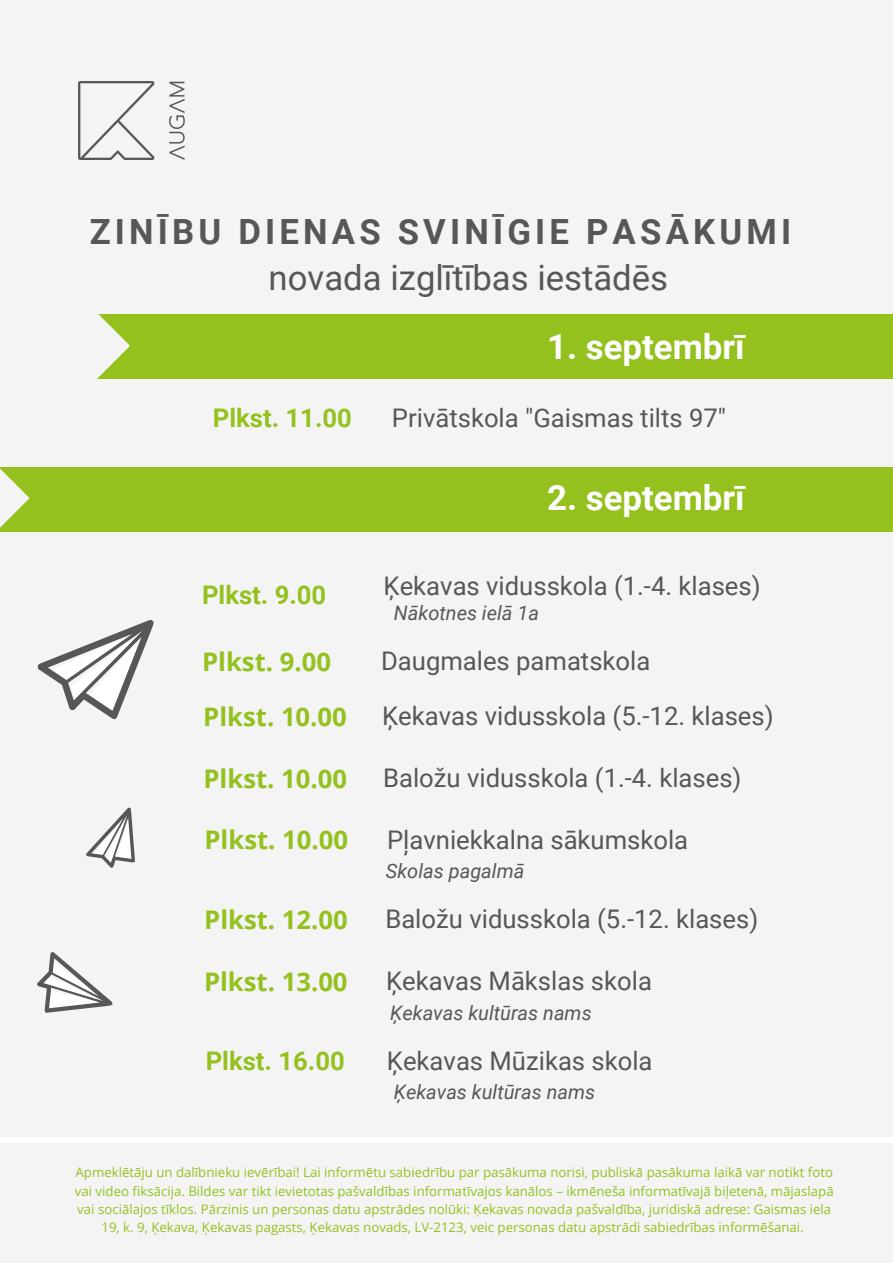
<style>
.page{position:relative;width:893px;height:1263px;background:#f4f4f4}
.page>*{position:absolute;margin:0;border:0;box-sizing:border-box;transform-origin:0 0}
.t1{font:700 34.72px "Roboto";letter-spacing:.12em;color:#575757}
.t2{font:34.72px "Roboto";color:#575757}
.t3{font:700 34.72px "Roboto";color:#fff}
.t4{font:25.65px "Roboto";color:#575757}
.t5{font:700 25.65px "Open Sans";color:#95c11f}
.t6{font:700 25.65px "Roboto";color:#95c11f}
.t7{font:italic 19.95px "Roboto";color:#575757}
.t8{font:13.27px/18px "Open Sans";color:#95c11f;text-align:center}
</style>
<div class="page">
<div style="left:0;top:315px;width:893px;height:64px;background:#95c11f"></div>
<div style="left:0;top:467px;width:893px;height:64px;background:#95c11f"></div>
<div style="left:0;top:1137px;width:893px;height:5px;background:#fff"></div>
<svg style="left:37px;top:620px;width:117px;height:99px"></svg>
<svg style="left:86px;top:807px;width:49px;height:61px"></svg>
<svg style="left:37px;top:952px;width:76px;height:61px"></svg>
<svg style="left:0;top:314px;width:130px;height:218px"></svg>
<img style="left:78px;top:81px;width:107px;height:79px">
<h1 class="t1" style="left:90px;top:211px;width:703px">ZINĪBU DIENAS SVINĪGIE PASĀKUMI</h1>
<h1 class="t2" style="left:269px;top:258px;width:401px">novada izglītības iestādēs</h1>
<h1 class="t3" style="left:547px;top:327px;width:199px">1. septembrī</h1>
<h2 class="t6" style="left:213px;top:403px;width:141px">Plkst. 11.00</h2>
<h2 class="t4" style="left:392px;top:403px;width:336px">Privātskola "Gaismas tilts 97"</h2>
<h1 class="t3" style="left:547px;top:477px;width:199px">2. septembrī</h1>
<h2 class="t6" style="left:202px;top:580px;width:126px">Plkst. 9.00</h2>
<h2 class="t4" style="left:384px;top:571px;width:378px">Ķekavas vidusskola (1.-4. klases)</h2>
<h3 class="t7" style="left:394px;top:601px;width:147px">Nākotnes ielā 1a</h3>
<h2 class="t5" style="left:202px;top:643px;width:130px">Plkst. 9.00</h2>
<h2 class="t4" style="left:381px;top:646px;width:271px">Daugmales pamatskola</h2>
<h2 class="t5" style="left:203px;top:699px;width:145px">Plkst. 10.00</h2>
<h2 class="t4" style="left:382px;top:701px;width:393px">Ķekavas vidusskola (5.-12. klases)</h2>
<h2 class="t5" style="left:203px;top:761px;width:145px">Plkst. 10.00</h2>
<h2 class="t4" style="left:383px;top:763px;width:360px">Baložu vidusskola (1.-4. klases)</h2>
<h2 class="t5" style="left:204px;top:821px;width:145px">Plkst. 10.00</h2>
<h2 class="t4" style="left:387px;top:825px;width:303px">Pļavniekkalna sākumskola</h2>
<h3 class="t7" style="left:386px;top:859px;width:140px">Skolas pagalmā</h3>
<h2 class="t5" style="left:204px;top:901px;width:145px">Plkst. 12.00</h2>
<h2 class="t4" style="left:385px;top:904px;width:374px">Baložu vidusskola (5.-12. klases)</h2>
<h2 class="t5" style="left:204px;top:964px;width:145px">Plkst. 13.00</h2>
<h2 class="t4" style="left:386px;top:966px;width:267px">Ķekavas Mākslas skola</h2>
<h3 class="t7" style="left:390px;top:1001px;width:203px">Ķekavas kultūras nams</h3>
<h2 class="t6" style="left:206px;top:1046px;width:140px">Plkst. 16.00</h2>
<h2 class="t4" style="left:387px;top:1046px;width:267px">Ķekavas Mūzikas skola</h2>
<h3 class="t7" style="left:394px;top:1081px;width:203px">Ķekavas kultūras nams</h3>
<p class="t8" style="left:75px;top:1163px;width:760px">Apmeklētāju un dalībnieku ievērībai! Lai informētu sabiedrību par pasākuma norisi, publiskā pasākuma laikā var notikt foto vai video fiksācija. Bildes var tikt ievietotas pašvaldības informatīvajos kanālos – ikmēneša informatīvajā biļetenā, mājaslapā vai sociālajos tīklos. Pārzinis un personas datu apstrādes nolūki: Ķekavas novada pašvaldība, juridiskā adrese: Gaismas iela 19, k. 9, Ķekava, Ķekavas pagasts, Ķekavas novads, LV-2123, veic personas datu apstrādi sabiedrības informēšanai.</p>
</div>
